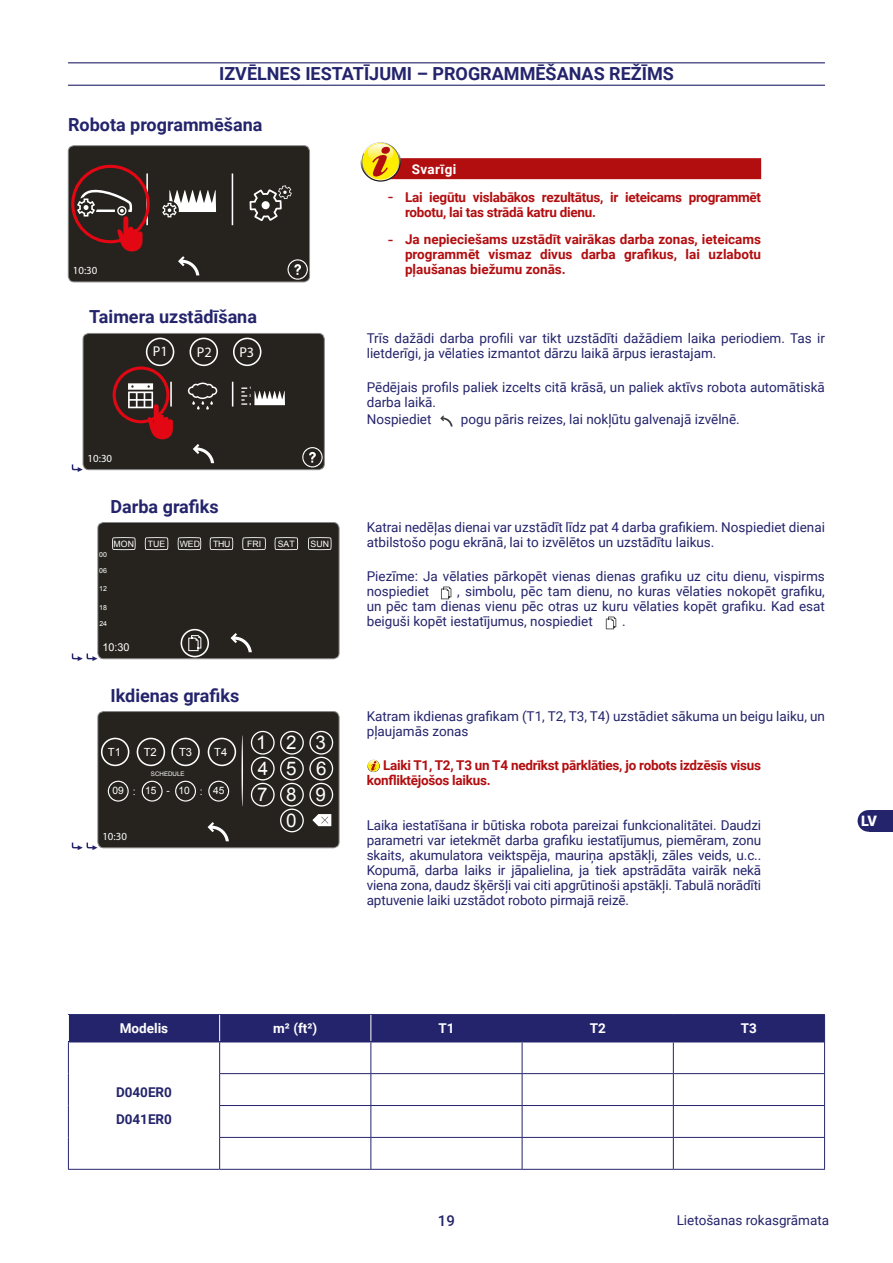
<style>
.page{position:relative;width:893px;height:1263px;background:#fff}
.page>*{position:absolute;margin:0;border:0;box-sizing:border-box;transform-origin:0 0}
.t1{font:18.75px/26px "Arial";letter-spacing:1em;color:#fff;text-align:center}
.t2{font:700 18px "Roboto";color:#24246c}
.t3{font:500 15px "Roboto";color:#24246c}
.t4{font:900 14.4px "Roboto";color:#fff}
.t5{font:14.25px "Myriad Pro";color:#fff}
.t6{font:13.5px/15px "Roboto";color:#24246c}
.t7{font:700 13.5px/15px "Roboto";letter-spacing:-.02em;color:#b20e10}
.t8{font:700 13.5px "Roboto";color:#fff}
.t9{font:700 13.5px/27px "Roboto";color:#24246c}
.t10{font:700 13.5px "Roboto";letter-spacing:.03em;color:#fff}
.t11{font:11.25px "Arial";color:#fff}
.t12{font:10.8px "Myriad Pro";color:#fff}
.t13{font:10.8px "Arial";color:#fff}
.t14{font:10.2px "Arial";color:#fff}
.t15{font:8.7px "Arial";color:#fff}
.t16{font:7.05px "Arial";color:#fff}
.t17{font:6.15px "Arial";color:#fff}
.s1{font-weight:400;font-size:18px}
</style>
<div class="page">
<div style="left:868px;top:810px;width:25px;height:22px;background:#24246c"></div>
<div style="left:858px;top:810px;width:21px;height:22px;background:#24246c;border-radius:50%"></div>
<hr style="left:68px;top:62px;width:757px;height:1px;background:#24246c">
<hr style="left:68px;top:85px;width:757px;height:1px;background:#24246c">
<svg style="left:68px;top:146px;width:242px;height:136px;background:#3a2f2b"></svg>
<div style="left:68px;top:145px;width:242px;height:137px;border:1px solid #878787;border-radius:6px"></div>
<div style="left:371px;top:158px;width:390px;height:21px;background:#b20e10"></div>
<svg style="left:360px;top:141px;width:41px;height:41px"></svg>
<svg style="left:362px;top:142px;width:38px;height:38px"></svg>
<svg style="left:362px;top:143px;width:37px;height:37px"></svg>
<svg style="left:364px;top:142px;width:34px;height:35px"></svg>
<svg style="left:72px;top:334px;width:251px;height:138px;background:#423834"></svg>
<div style="left:83px;top:333px;width:242px;height:137px;border:1px solid #878787;border-radius:6px"></div>
<svg style="left:440px;top:415px;width:13px;height:11px"></svg>
<svg style="left:72px;top:522px;width:267px;height:139px;background:#423f3b"></svg>
<div style="left:98px;top:522px;width:241px;height:137px;border:1px solid #878787;border-radius:6px"></div>
<svg style="left:441px;top:586px;width:10px;height:13px"></svg>
<svg style="left:605px;top:618px;width:12px;height:12px"></svg>
<svg style="left:606px;top:616px;width:10px;height:13px"></svg>
<svg style="left:72px;top:711px;width:267px;height:139px;background:#4a4844"></svg>
<div style="left:98px;top:711px;width:241px;height:137px;border:1px solid #878787;border-radius:6px"></div>
<svg style="left:367px;top:759px;width:13px;height:13px"></svg>
<hr style="left:68px;top:1042px;width:1px;height:31px;background:#24246c">
<hr style="left:219px;top:1042px;width:1px;height:31px;background:#24246c">
<hr style="left:68px;top:1073px;width:1px;height:32px;background:#24246c">
<hr style="left:219px;top:1074px;width:1px;height:31px;background:#24246c">
<hr style="left:68px;top:1105px;width:1px;height:32px;background:#24246c">
<hr style="left:219px;top:1106px;width:1px;height:31px;background:#24246c">
<hr style="left:68px;top:1137px;width:1px;height:32px;background:#24246c">
<hr style="left:219px;top:1138px;width:1px;height:31px;background:#24246c">
<div style="left:68px;top:1014px;width:757px;height:28px;background:#24246c"></div>
<hr style="left:370px;top:1042px;width:1px;height:31px;background:#24246c">
<hr style="left:370px;top:1074px;width:1px;height:31px;background:#24246c">
<hr style="left:370px;top:1106px;width:1px;height:31px;background:#24246c">
<hr style="left:370px;top:1138px;width:1px;height:31px;background:#24246c">
<hr style="left:522px;top:1042px;width:1px;height:31px;background:#24246c">
<hr style="left:522px;top:1074px;width:1px;height:31px;background:#24246c">
<hr style="left:522px;top:1106px;width:1px;height:31px;background:#24246c">
<hr style="left:522px;top:1138px;width:1px;height:31px;background:#24246c">
<hr style="left:673px;top:1042px;width:1px;height:31px;background:#24246c">
<hr style="left:673px;top:1074px;width:1px;height:31px;background:#24246c">
<hr style="left:673px;top:1106px;width:1px;height:31px;background:#24246c">
<hr style="left:673px;top:1138px;width:1px;height:31px;background:#24246c">
<hr style="left:824px;top:1042px;width:1px;height:31px;background:#24246c">
<hr style="left:824px;top:1074px;width:1px;height:31px;background:#24246c">
<hr style="left:824px;top:1106px;width:1px;height:31px;background:#24246c">
<hr style="left:824px;top:1138px;width:1px;height:31px;background:#24246c">
<hr style="left:219px;top:1073px;width:152px;height:1px;background:#24246c">
<hr style="left:219px;top:1105px;width:152px;height:1px;background:#24246c">
<hr style="left:219px;top:1137px;width:152px;height:1px;background:#24246c">
<hr style="left:68px;top:1169px;width:152px;height:1px;background:#24246c">
<hr style="left:220px;top:1169px;width:151px;height:1px;background:#24246c">
<hr style="left:371px;top:1073px;width:151px;height:1px;background:#24246c">
<hr style="left:371px;top:1105px;width:151px;height:1px;background:#24246c">
<hr style="left:371px;top:1137px;width:151px;height:1px;background:#24246c">
<hr style="left:371px;top:1169px;width:151px;height:1px;background:#24246c">
<hr style="left:522px;top:1073px;width:151px;height:1px;background:#24246c">
<hr style="left:522px;top:1105px;width:151px;height:1px;background:#24246c">
<hr style="left:522px;top:1137px;width:151px;height:1px;background:#24246c">
<hr style="left:522px;top:1169px;width:151px;height:1px;background:#24246c">
<hr style="left:673px;top:1073px;width:152px;height:1px;background:#24246c">
<hr style="left:673px;top:1105px;width:152px;height:1px;background:#24246c">
<hr style="left:673px;top:1137px;width:152px;height:1px;background:#24246c">
<hr style="left:673px;top:1169px;width:152px;height:1px;background:#24246c">
<hr style="left:220px;top:1041px;width:151px;height:1px;background:#24246c">
<hr style="left:371px;top:1041px;width:151px;height:1px;background:#24246c">
<hr style="left:522px;top:1041px;width:151px;height:1px;background:#24246c">
<hr style="left:673px;top:1041px;width:151px;height:1px;background:#24246c">
<hr style="left:68px;top:1041px;width:152px;height:1px;background:#24246c">
<h2 class="t2" style="left:219px;top:61px;width:456px">IZVĒLNES IESTATĪJUMI – PROGRAMMĒŠANAS REŽĪMS</h2>
<h2 class="t2" style="left:68px;top:112px;width:196px">Robota programmēšana</h2>
<p class="t12" style="left:73px;top:264px;width:26px">10:30</p>
<h2 class="t2" style="left:89px;top:304px;width:169px">Taimera uzstādīšana</h2>
<p class="t12" style="left:88px;top:452px;width:26px">10:30</p>
<p class="t5" style="left:153px;top:343px;width:16px">P1</p>
<p class="t5" style="left:197px;top:343px;width:16px">P2</p>
<p class="t5" style="left:239px;top:343px;width:16px">P3</p>
<h2 class="t2" style="left:111px;top:493px;width:110px">Darba grafiks</h2>
<p class="t15" style="left:114px;top:538px;width:22px">MON</p>
<p class="t15" style="left:148px;top:538px;width:19px">TUE</p>
<p class="t15" style="left:180px;top:538px;width:22px">WED</p>
<p class="t15" style="left:213px;top:538px;width:19px">THU</p>
<p class="t15" style="left:247px;top:538px;width:16px">FRI</p>
<p class="t15" style="left:278px;top:538px;width:19px">SAT</p>
<p class="t15" style="left:311px;top:538px;width:20px">SUN</p>
<p class="t16" style="left:99px;top:550px;width:9px">00</p>
<p class="t16" style="left:99px;top:566px;width:9px">06</p>
<p class="t16" style="left:99px;top:584px;width:9px">12</p>
<p class="t16" style="left:99px;top:603px;width:9px">18</p>
<p class="t16" style="left:99px;top:619px;width:9px">24</p>
<p class="t13" style="left:102px;top:640px;width:29px">10:30</p>
<h2 class="t2" style="left:111px;top:683px;width:130px">Ikdienas grafiks</h2>
<p class="t11" style="left:108px;top:744px;width:15px">T1</p>
<p class="t11" style="left:144px;top:744px;width:15px">T2</p>
<p class="t11" style="left:179px;top:744px;width:15px">T3</p>
<p class="t11" style="left:214px;top:744px;width:15px">T4</p>
<p class="t14" style="left:112px;top:784px;width:114px">09:15 -10: 45</p>
<p class="t17" style="left:151px;top:770px;width:35px">SCHEDULE</p>
<p class="t12" style="left:102px;top:830px;width:26px">10:30</p>
<h1 class="t1" style="left:256px;top:730px;width:72px">123<br>456<br>789<br>0</h1>
<p class="t10" style="left:412px;top:160px;width:46px">Svarīgi</p>
<p class="t7" style="left:405px;top:189px;width:358px;text-indent:-17px"><span class="s1">-</span> Lai iegūtu vislabākos rezultātus, ir ieteicams programmēt robotu, lai tas strādā katru dienu.</p>
<p class="t7" style="left:405px;top:232px;width:358px;text-align:justify;text-indent:-17px"><span class="s1">-</span> Ja nepieciešams uzstādīt vairākas darba zonas, ieteicams programmēt vismaz divus darba grafikus, lai uzlabotu pļaušanas biežumu zonās.</p>
<p class="t6" style="left:367px;top:330px;width:460px">Trīs dažādi darba profili var tikt uzstādīti dažādiem laika periodiem. Tas ir lietderīgi, ja vēlaties izmantot dārzu laikā ārpus ierastajam.</p>
<p class="t6" style="left:367px;top:379px;width:460px">Pēdējais profils paliek izcelts citā krāsā, un paliek aktīvs robota automātiskā darba laikā.</p>
<p class="t6" style="left:367px;top:411px;width:66px">Nospiediet</p>
<p class="t6" style="left:461px;top:411px;width:280px">pogu pāris reizes, lai nokļūtu galvenajā izvēlnē.</p>
<p class="t6" style="left:367px;top:519px;width:460px">Katrai nedēļas dienai var uzstādīt līdz pat 4 darba grafikiem. Nospiediet dienai atbilstošo pogu ekrānā, lai to izvēlētos un uzstādītu laikus.</p>
<p class="t6" style="left:367px;top:568px;width:460px">Piezīme: Ja vēlaties pārkopēt vienas dienas grafiku uz citu dienu, vispirms nospiediet</p>
<p class="t6" style="left:367px;top:583px;width:460px;text-align:justify;text-indent:90px">, simbolu, pēc tam dienu, no kuras vēlaties nokopēt grafiku, un pēc tam dienas vienu pēc otras uz kuru vēlaties kopēt grafiku. Kad esat beiguši kopēt iestatījumus, nospiediet</p>
<p class="t6" style="left:622px;top:613px;width:5px">.</p>
<p class="t6" style="left:367px;top:708px;width:460px">Katram ikdienas grafikam (T1, T2, T3, T4) uzstādiet sākuma un beigu laiku, un pļaujamās zonas</p>
<p class="t7" style="left:367px;top:757px;width:396px;text-indent:16px">Laiki T1, T2, T3 un T4 nedrīkst pārklāties, jo robots izdzēsīs visus konfliktējošos laikus.</p>
<p class="t6" style="left:367px;top:817px;width:396px;text-align:justify">Laika iestatīšana ir būtiska robota pareizai funkcionalitātei. Daudzi parametri var ietekmēt darba grafiku iestatījumus, piemēram, zonu skaits, akumulatora veiktspēja, mauriņa apstākļi, zāles veids, u.c..<br>Kopumā, darba laiks ir jāpalielina, ja tiek apstrādāta vairāk nekā viena zona, daudz šķēršļi vai citi apgrūtinoši apstākļi. Tabulā norādīti aptuvenie laiki uzstādot roboto pirmajā reizē.</p>
<p class="t4" style="left:861px;top:811px;width:17px">LV</p>
<p class="t8" style="left:120px;top:1019px;width:50px">Modelis</p>
<p class="t8" style="left:273px;top:1019px;width:46px">m² (ft²)</p>
<p class="t8" style="left:438px;top:1019px;width:18px">T1</p>
<p class="t8" style="left:590px;top:1019px;width:18px">T2</p>
<p class="t8" style="left:741px;top:1019px;width:18px">T3</p>
<p class="t9" style="left:116px;top:1078px;width:57px">D040ER0<br>D041ER0</p>
<p class="t3" style="left:438px;top:1210px;width:19px">19</p>
<p class="t6" style="left:677px;top:1212px;width:154px">Lietošanas rokasgrāmata</p>
</div>
